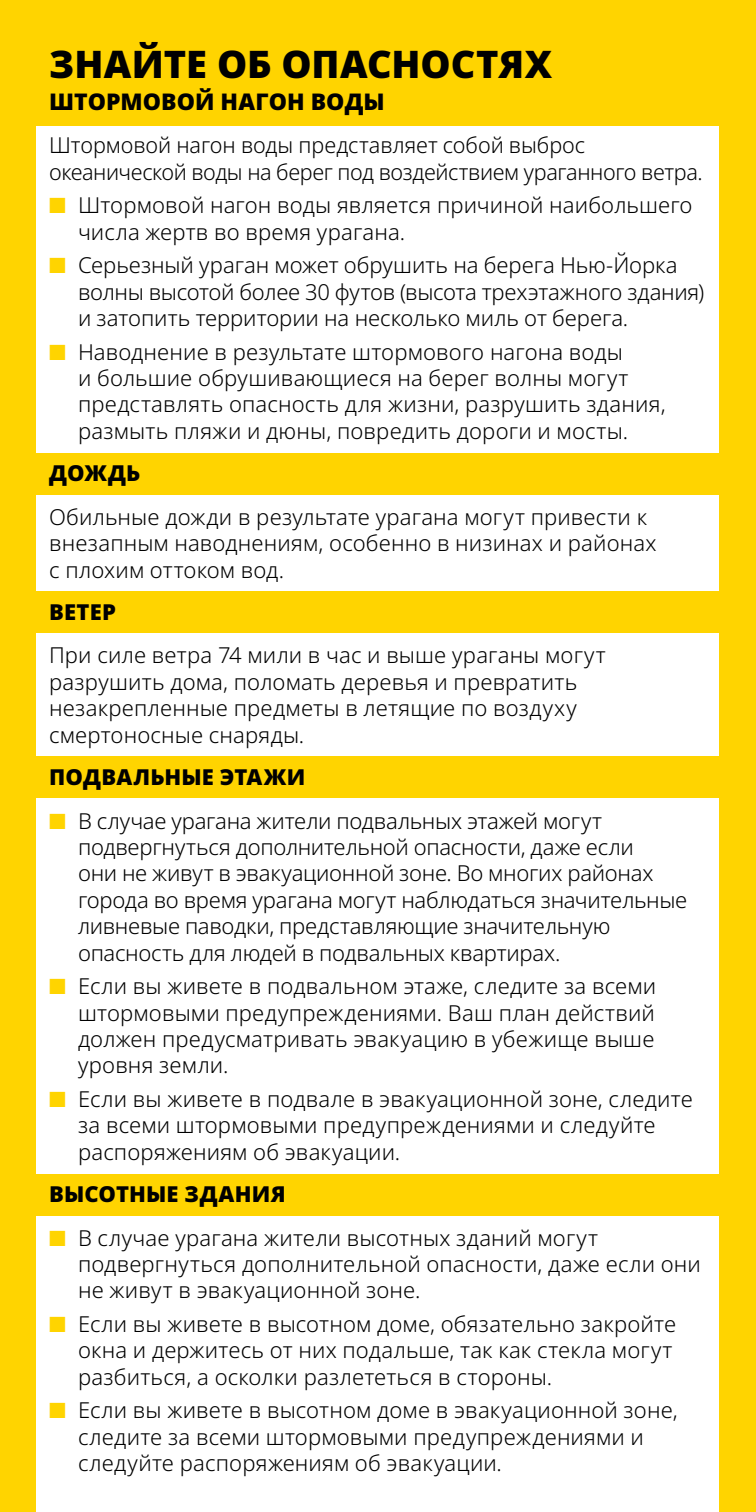
<style>
.page{position:relative;width:756px;height:1512px;background:#fff}
.page>*{position:absolute;margin:0;border:0;box-sizing:border-box;transform-origin:0 0}
.Header_Yellow_Shading{font:900 38px "Noto Sans";color:#000}
.Header_Yellow_Shading-2{font:900 23px "Noto Sans";color:#000}
.body_text_tabs{font:300 22px/26.4px "Noto Sans";letter-spacing:.005em;color:#000}
.body_text_tabs-2{font:300 22px/26.4px "Noto Sans";letter-spacing:-.015em;color:#000}
.body_text{font:300 22px/26.4px "Noto Sans";letter-spacing:.005em;color:#000}
.body_text-2{font:300 22px/26.4px "Noto Sans";letter-spacing:-.015em;color:#000}
.Subhead_Yellow_Shading{font:900 22px "Noto Sans";letter-spacing:.005em;color:#000}
.s1{color:#ffd400}
</style>
<div class="page">
<div style="left:720px;top:0;width:36px;height:1512px;background:#ffd400"></div>
<div style="left:0;top:0;width:36px;height:1512px;background:#ffd400"></div>
<div style="left:35px;top:0;width:698px;height:115px;background:#ffd400"></div>
<div style="left:26px;top:16px;width:695px;height:110px;background:#ffd400"></div>
<div style="left:26px;top:453px;width:695px;height:41px;background:#ffd400"></div>
<div style="left:26px;top:592px;width:695px;height:41px;background:#ffd400"></div>
<div style="left:26px;top:757px;width:695px;height:41px;background:#ffd400"></div>
<div style="left:26px;top:1174px;width:695px;height:41px;background:#ffd400"></div>
<p class="Header_Yellow_Shading" style="left:49px;top:36px;width:504px">ЗНАЙТЕ ОБ ОПАСНОСТЯХ</p>
<p class="Header_Yellow_Shading-2" style="left:49px;top:84px;width:337px">ШТОРМОВОЙ НАГОН ВОДЫ</p>
<p class="body_text-2" style="left:49px;top:133px;width:655px">Штормовой нагон воды представляет собой выброс океанической воды на берег под воздействием ураганного ветра.</p>
<p class="body_text_tabs" style="left:78px;top:193px;width:616px;text-indent:-29px"><span class="s1">■</span> Штормовой нагон воды является причиной наибольшего числа жертв во время урагана.</p>
<p class="body_text_tabs" style="left:78px;top:253px;width:628px;text-indent:-29px"><span class="s1">■</span> Серьезный ураган может обрушить на берега Нью-Йорка волны высотой более 30 футов (высота трехэтажного здания) и затопить территории на несколько миль от берега.</p>
<p class="body_text_tabs" style="left:78px;top:339px;width:589px;text-indent:-29px"><span class="s1">■</span> Наводнение в результате штормового нагона воды<br>и большие обрушивающиеся на берег волны могут представлять опасность для жизни, разрушить здания, размыть пляжи и дюны, повредить дороги и мосты.</p>
<p class="Subhead_Yellow_Shading" style="left:49px;top:457px;width:93px">ДОЖДЬ</p>
<p class="body_text" style="left:49px;top:504px;width:609px">Обильные дожди в результате урагана могут привести к внезапным наводнениям, особенно в низинах и районах с плохим оттоком вод.</p>
<p class="Subhead_Yellow_Shading" style="left:49px;top:595px;width:68px">ВЕТЕР</p>
<p class="body_text" style="left:49px;top:643px;width:558px">При силе ветра 74 мили в час и выше ураганы могут разрушить дома, поломать деревья и превратить незакрепленные предметы в летящие по воздуху смертоносные снаряды.</p>
<p class="Subhead_Yellow_Shading" style="left:49px;top:760px;width:258px">ПОДВАЛЬНЫЕ ЭТАЖИ</p>
<p class="body_text_tabs-2" style="left:78px;top:808px;width:611px;text-indent:-29px"><span class="s1">■</span> В случае урагана жители подвальных этажей могут подвергнуться дополнительной опасности, даже если<br>они не живут в эвакуационной зоне. Во многих районах города во время урагана могут наблюдаться значительные ливневые паводки, представляющие значительную опасность для людей в подвальных квартирах.</p>
<p class="body_text_tabs" style="left:78px;top:974px;width:580px;text-align:justify;text-indent:-29px"><span class="s1">■</span> Если вы живете в подвальном этаже, следите за всеми штормовыми предупреждениями. Ваш план действий должен предусматривать эвакуацию в убежище выше уровня земли.</p>
<p class="body_text_tabs" style="left:78px;top:1086px;width:616px;text-indent:-29px"><span class="s1">■</span> Если вы живете в подвале в эвакуационной зоне, следите за всеми штормовыми предупреждениями и следуйте распоряжениям об эвакуации.</p>
<p class="Subhead_Yellow_Shading" style="left:49px;top:1178px;width:238px">ВЫСОТНЫЕ ЗДАНИЯ</p>
<p class="body_text_tabs" style="left:78px;top:1225px;width:624px;text-indent:-29px"><span class="s1">■</span> В случае урагана жители высотных зданий могут подвергнуться дополнительной опасности, даже если они не живут в эвакуационной зоне.</p>
<p class="body_text_tabs" style="left:78px;top:1311px;width:600px;text-indent:-29px"><span class="s1">■</span> Если вы живете в высотном доме, обязательно закройте окна и держитесь от них подальше, так как стекла могут разбиться, а осколки разлететься в стороны.</p>
<p class="body_text_tabs" style="left:78px;top:1398px;width:601px;text-indent:-29px"><span class="s1">■</span> Если вы живете в высотном доме в эвакуационной зоне, следите за всеми штормовыми предупреждениями и следуйте распоряжениям об эвакуации.</p>
</div>
